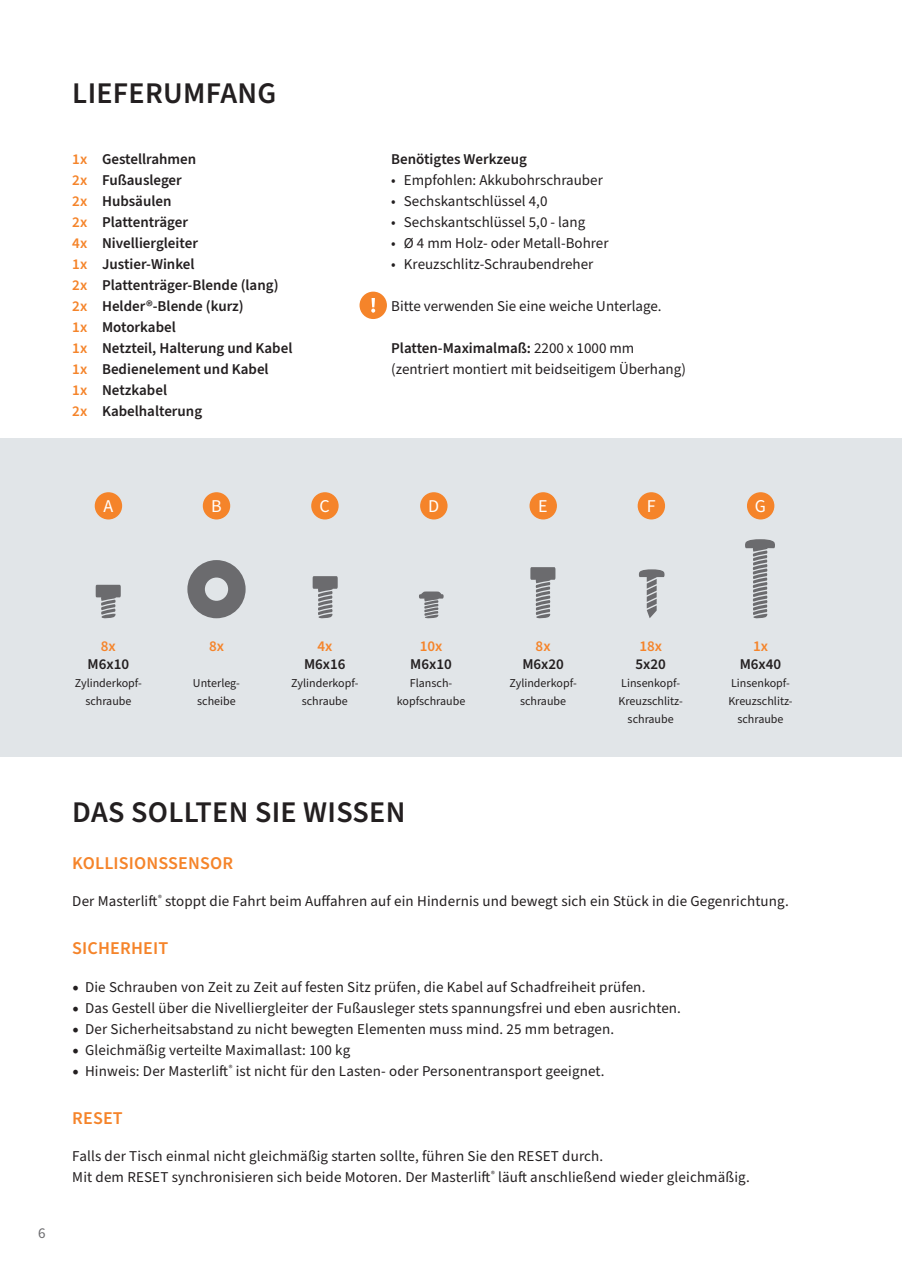
<style>
.page{position:relative;width:910px;height:1280px;background:#fff}
.page>*{position:absolute;margin:0;border:0;box-sizing:border-box;transform-origin:0 0}
.t1{font:600 30px "Source Sans Pro";letter-spacing:.01em;color:#231f20}
.t2{font:600 18px "Source Sans Pro";letter-spacing:.01em;color:#f5842a}
.t3{font:18px "Source Sans Pro";color:#fff}
.t4{font:15px/21px "Source Sans Pro";letter-spacing:.01em;color:#231f20}
.t5{font:600 15px/21px "Source Sans Pro";color:#231f20}
.t6{font:600 15px "Source Sans Pro";color:#f5842a}
.t7{font:15px "Source Sans Pro";color:#6b6b6e}
.t8{font:12px/18px "Source Sans Pro";color:#231f20;text-align:center}
.s1{color:#f5842a}
.s2{font-weight:600}
.s3{font-family:"Minion Pro";font-size:18px}
</style>
<div class="page">
<div style="left:0;top:438px;width:901px;height:319px;background:#e1e5e8"></div>
<div style="left:360px;top:292px;width:27px;height:27px;background:#f5842a;border-radius:50%"></div>
<svg style="left:371px;top:298px;width:4px;height:15px"></svg>
<svg style="left:530px;top:567px;width:25px;height:52px"></svg>
<div style="left:530px;top:493px;width:26px;height:26px;background:#f5842a;border-radius:50%"></div>
<div style="left:529px;top:492px;width:28px;height:27px;border:2px solid #f5842a;border-radius:50%"></div>
<div style="left:421px;top:493px;width:26px;height:26px;background:#f5842a;border-radius:50%"></div>
<div style="left:420px;top:492px;width:28px;height:27px;border:2px solid #f5842a;border-radius:50%"></div>
<svg style="left:419px;top:591px;width:25px;height:28px"></svg>
<div style="left:95px;top:493px;width:26px;height:26px;background:#f5842a;border-radius:50%"></div>
<div style="left:95px;top:492px;width:27px;height:27px;border:2px solid #f5842a;border-radius:50%"></div>
<svg style="left:96px;top:585px;width:25px;height:34px"></svg>
<div style="left:312px;top:493px;width:26px;height:26px;background:#f5842a;border-radius:50%"></div>
<div style="left:311px;top:492px;width:28px;height:27px;border:2px solid #f5842a;border-radius:50%"></div>
<svg style="left:313px;top:576px;width:25px;height:43px"></svg>
<div style="left:638px;top:493px;width:26px;height:26px;background:#f5842a;border-radius:50%"></div>
<div style="left:638px;top:492px;width:27px;height:27px;border:2px solid #f5842a;border-radius:50%"></div>
<svg style="left:638px;top:569px;width:27px;height:49px"></svg>
<div style="left:204px;top:493px;width:25px;height:26px;background:#f5842a;border-radius:50%"></div>
<div style="left:203px;top:492px;width:27px;height:27px;border:2px solid #f5842a;border-radius:50%"></div>
<div style="left:187px;top:560px;width:59px;height:58px;background:#6b6b6e;border-radius:50%"></div>
<div style="left:205px;top:577px;width:23px;height:24px;background:#e1e5e8;border-radius:50%"></div>
<div style="left:748px;top:493px;width:26px;height:26px;background:#f5842a;border-radius:50%"></div>
<div style="left:747px;top:492px;width:27px;height:27px;border:2px solid #f5842a;border-radius:50%"></div>
<svg style="left:745px;top:539px;width:30px;height:80px"></svg>
<h1 class="t1" style="left:72px;top:73px;width:206px">LIEFERUMFANG</h1>
<p class="t5" style="left:72px;top:149px;width:222px"><span class="s1">1x</span> Gestellrahmen<br><span class="s1">2x</span> Fußausleger<br><span class="s1">2x</span> Hubsäulen<br><span class="s1">2x</span> Plattenträger<br><span class="s1">4x</span> Nivelliergleiter<br><span class="s1">1x</span> Justier-Winkel<br><span class="s1">2x</span> Plattenträger-Blende (lang)<br><span class="s1">2x</span> Helder®-Blende (kurz)<br><span class="s1">1x</span> Motorkabel<br><span class="s1">1x</span> Netzteil, Halterung und Kabel<br><span class="s1">1x</span> Bedienelement und Kabel<br><span class="s1">1x</span> Netzkabel<br><span class="s1">2x</span> Kabelhalterung</p>
<p class="t5" style="left:391px;top:149px;width:137px">Benötigtes Werkzeug</p>
<p class="t4" style="left:391px;top:170px;width:213px">• Empfohlen: Akkubohrschrauber</p>
<p class="t4" style="left:391px;top:191px;width:158px">• Sechskantschlüssel 4,0</p>
<p class="t4" style="left:391px;top:212px;width:196px">• Sechskantschlüssel 5,0 - lang</p>
<p class="t4" style="left:391px;top:233px;width:219px">• Ø 4 mm Holz- oder Metall-Bohrer</p>
<p class="t4" style="left:391px;top:254px;width:204px">• Kreuzschlitz-Schraubendreher</p>
<p class="t4" style="left:391px;top:296px;width:272px">Bitte verwenden Sie eine weiche Unterlage.</p>
<p class="t4" style="left:391px;top:338px;width:296px"><span class="s2">Platten-Maximalmaß:</span> 2200 x 1000 mm (zentriert montiert mit beidseitigem Überhang)</p>
<p class="t3" style="left:103px;top:494px;width:11px">A</p>
<p class="t3" style="left:211px;top:494px;width:12px">B</p>
<p class="t3" style="left:320px;top:494px;width:12px">C</p>
<p class="t3" style="left:428px;top:494px;width:13px">D</p>
<p class="t3" style="left:538px;top:494px;width:11px">E</p>
<p class="t3" style="left:647px;top:494px;width:10px">F</p>
<p class="t3" style="left:755px;top:494px;width:13px">G</p>
<p class="t6" style="left:101px;top:636px;width:16px">8x</p>
<p class="t5" style="left:88px;top:654px;width:43px">M6x10</p>
<p class="t8" style="left:75px;top:674px;width:69px">Zylinderkopf&shy;schraube</p>
<p class="t6" style="left:209px;top:636px;width:16px">8x</p>
<p class="t8" style="left:193px;top:674px;width:49px">Unterleg&shy;scheibe</p>
<p class="t6" style="left:317px;top:636px;width:16px">4x</p>
<p class="t5" style="left:304px;top:654px;width:43px">M6x16</p>
<p class="t8" style="left:291px;top:674px;width:69px">Zylinderkopf&shy;schraube</p>
<p class="t6" style="left:420px;top:636px;width:24px">10x</p>
<p class="t5" style="left:410px;top:654px;width:43px">M6x10</p>
<p class="t8" style="left:397px;top:674px;width:70px">Flansch&shy;kopfschraube</p>
<p class="t6" style="left:536px;top:636px;width:16px">8x</p>
<p class="t5" style="left:522px;top:654px;width:43px">M6x20</p>
<p class="t8" style="left:509px;top:674px;width:69px">Zylinderkopf&shy;schraube</p>
<p class="t6" style="left:639px;top:636px;width:24px">18x</p>
<p class="t5" style="left:635px;top:654px;width:32px">5x20</p>
<p class="t8" style="left:618px;top:674px;width:66px">Linsenkopf-<br>Kreuzschlitz&shy;schraube</p>
<p class="t6" style="left:753px;top:636px;width:16px">1x</p>
<p class="t5" style="left:740px;top:654px;width:43px">M6x40</p>
<p class="t8" style="left:728px;top:674px;width:66px">Linsenkopf-<br>Kreuzschlitz&shy;schraube</p>
<p class="t7" style="left:38px;top:1223px;width:9px">6</p>
<h1 class="t1" style="left:72px;top:792px;width:335px">DAS SOLLTEN SIE WISSEN</h1>
<p class="t2" style="left:72px;top:851px;width:162px">KOLLISIONSSENSOR</p>
<p class="t4" style="left:72px;top:891px;width:718px">Der Masterlift<sup>®</sup> stoppt die Fahrt beim Auffahren auf ein Hindernis und bewegt sich ein Stück in die Gegenrichtung.</p>
<p class="t2" style="left:72px;top:936px;width:97px">SICHERHEIT</p>
<p class="t4" style="left:72px;top:977px;width:575px"><span class="s3">•</span> Die Schrauben von Zeit zu Zeit auf festen Sitz prüfen, die Kabel auf Schadfreiheit prüfen.</p>
<p class="t4" style="left:72px;top:998px;width:610px"><span class="s3">•</span> Das Gestell über die Nivelliergleiter der Fußausleger stets spannungsfrei und eben ausrichten.</p>
<p class="t4" style="left:72px;top:1019px;width:543px"><span class="s3">•</span> Der Sicherheitsabstand zu nicht bewegten Elementen muss mind. 25 mm betragen.</p>
<p class="t4" style="left:72px;top:1040px;width:280px"><span class="s3">•</span> Gleichmäßig verteilte Maximallast: 100 kg</p>
<p class="t4" style="left:72px;top:1061px;width:534px"><span class="s3">•</span> Hinweis: Der Masterlift<sup>®</sup> ist nicht für den Lasten- oder Personentransport geeignet.</p>
<p class="t2" style="left:72px;top:1106px;width:52px">RESET</p>
<p class="t4" style="left:72px;top:1146px;width:679px">Falls der Tisch einmal nicht gleichmäßig starten sollte, führen Sie den RESET durch.<br>Mit dem RESET synchronisieren sich beide Motoren. Der Masterlift<sup>®</sup> läuft anschließend wieder gleichmäßig.</p>
</div>
